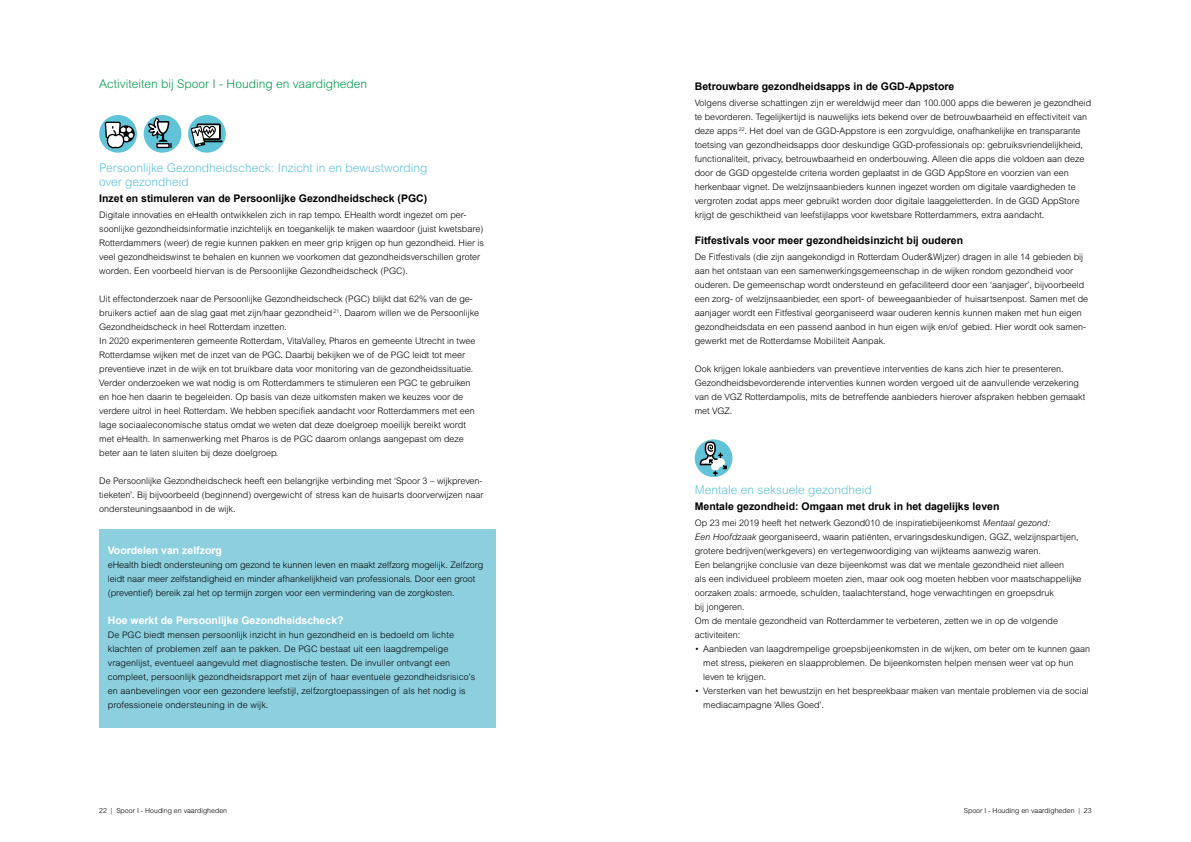
<style>
.page{position:relative;width:1191px;height:842px;background:#fff}
.page>*{position:absolute;margin:0;border:0;box-sizing:border-box;transform-origin:0 0}
.t1{font:300 12px/14px "Arial MT Std";color:#61c3d7}
.t2{font:300 12px "Arial MT Std";color:#009e4d}
.t3{font:700 10.5px "Arial";color:#000}
.t4{font:700 10.5px "Arial";color:#fff}
.t5{font:300 9px/14px "Arial MT Std";color:#000}
.t6{font:300 7px "Arial MT Std";color:#000}
.s1{font-style:italic}
</style>
<div class="page">
<div style="left:99px;top:529px;width:397px;height:199px;background:#8cd0e0"></div>
<div style="left:99px;top:115px;width:38px;height:38px;background:#61c3d7;border-radius:50%"></div>
<svg style="left:104px;top:121px;width:31px;height:29px"></svg>
<div style="left:144px;top:115px;width:37px;height:38px;background:#61c3d7;border-radius:50%"></div>
<div style="left:156px;top:143px;width:14px;height:5px;border:1px solid #000"></div>
<svg style="left:147px;top:117px;width:25px;height:30px"></svg>
<div style="left:188px;top:115px;width:38px;height:38px;background:#61c3d7;border-radius:50%"></div>
<hr style="left:195px;top:140px;width:27px;height:2px;background:#000">
<svg style="left:190px;top:123px;width:31px;height:25px"></svg>
<svg style="left:694px;top:439px;width:38px;height:38px"></svg>
<svg style="left:699px;top:441px;width:29px;height:36px"></svg>
<h4 class="t2" style="left:99px;top:77px;width:269px">Activiteiten bij Spoor I - Houding en vaardigheden</h4>
<h4 class="t1" style="left:99px;top:161px;width:330px">Persoonlijke Gezondheidscheck: Inzicht in en bewustwording over gezondheid</h4>
<h5 class="t3" style="left:99px;top:191px;width:329px">Inzet en stimuleren van de Persoonlijke Gezondheidscheck (PGC)</h5>
<p class="t5" style="left:99px;top:208px;width:386px">Digitale innovaties en eHealth ontwikkelen zich in rap tempo. EHealth wordt ingezet om per&shy;soonlijke gezondheidsinformatie inzichtelijk en toegankelijk te maken waardoor (juist kwetsbare)<br>Rotterdammers (weer) de regie kunnen pakken en meer grip krijgen op hun gezondheid. Hier is veel gezondheidswinst te behalen en kunnen we voorkomen dat gezondheidsverschillen groter worden. Een voorbeeld hiervan is de Persoonlijke Gezondheidscheck (PGC).</p>
<p class="t5" style="left:99px;top:292px;width:381px">Uit effectonderzoek naar de Persoonlijke Gezondheidscheck (PGC) blijkt dat 62% van de ge&shy;bruikers actief aan de slag gaat met zijn/haar gezondheid <sup>21</sup>. Daarom willen we de Persoonlijke Gezondheidscheck in heel Rotterdam inzetten.<br>In 2020 experimenteren gemeente Rotterdam, VitaValley, Pharos en gemeente Utrecht in twee Rotterdamse wijken met de inzet van de PGC. Daarbij bekijken we of de PGC leidt tot meer preventieve inzet in de wijk en tot bruikbare data voor monitoring van de gezondheidssituatie.<br>Verder onderzoeken we wat nodig is om Rotterdammers te stimuleren een PGC te gebruiken en hoe hen daarin te begeleiden. Op basis van deze uitkomsten maken we keuzes voor de verdere uitrol in heel Rotterdam. We hebben specifek aandacht voor Rotterdammers met een lage sociaaleconomische status omdat we weten dat deze doelgroep moeilijk bereikt wordt met eHealth. In samenwer king met Pharos is de PGC daarom onlangs aangepast om deze beter aan te laten sluiten bij deze doelgroep.</p>
<p class="t5" style="left:99px;top:474px;width:385px;text-align:justify">De Persoonlijke Gezondheidscheck heeft een belangrijke verbinding met ‘Spoor 3 – wijkpreven&shy;tieketen’. Bij bijvoorbeeld (beginnend) overgewicht of stress kan de huisar ts doorverwijzen naar ondersteuningsaanbod in de wijk.</p>
<h5 class="t4" style="left:108px;top:543px;width:116px">Voordelen van zelfzorg</h5>
<p class="t5" style="left:108px;top:558px;width:377px">eHealth biedt ondersteuning om gezond te kunnen leven en maakt zelfzorg mogelijk. Zelfzorg leidt naar meer zelfstandigheid en minder afhankelijkheid van professionals. Door een groot (preventief) bereik zal het op termijn zorgen voor een vermindering van de zorgkosten.</p>
<h5 class="t4" style="left:108px;top:613px;width:237px">Hoe werkt de Persoonlijke Gezondheidscheck?</h5>
<p class="t5" style="left:108px;top:628px;width:369px">De PGC biedt mensen persoonlijk inzicht in hun gezondheid en is bedoeld om lichte klachten of problemen zelf aan te pakken. De PGC bestaat uit een laagdrempelige vragenlijst, eventueel aangevuld met diagnostische testen. De invuller ontvangt een compleet, persoonlijk gezondheidsrappor t met zijn of haar eventuele gezondheidsrisico’s en aanbevelingen voor een gezondere leefstijl, zelfzorgtoepassingen of als het nodig is professionele onder steuning in de wijk.</p>
<p class="t6" style="left:99px;top:807px;width:129px">22 | Spoor I - Houding en vaardigheden</p>
<h5 class="t3" style="left:694px;top:79px;width:261px">Betrouwbare gezondheidsapps in de GGD-Appstore</h5>
<p class="t5" style="left:694px;top:96px;width:398px">Volgens diverse schattingen zijn er wereldwijd meer dan 100.000 apps die beweren je gezondheid te bevorderen. Tegelijkertijd is nauwelijks iets bekend over de betrouwbaarheid en effectiviteit van deze apps <sup>22</sup>. Het doel van de GGD-Appstore is een zorgvuldige, onafhankelijke en transparante toetsing van gezondheidsapps door deskundige GGD-professionals op: gebruiksvriendelijkheid, functionaliteit, privacy, betrouwbaarheid en onderbouwing. Alleen die apps die voldoen aan deze door de GGD opgestelde criteria worden geplaatst in de GGD AppStore en voorzien van een herkenbaar vignet. De welzijnsaanbieders kunnen ingezet worden om digitale vaardigheden te vergroten zodat apps meer gebruikt worden door digitale laaggeletterden. In de GGD AppStore krijgt de geschiktheid van leefstijlapps voor kwetsbare Rotterdammers, extra aandacht.</p>
<h5 class="t3" style="left:694px;top:233px;width:270px">Fitfestivals voor meer gezondheidsinzicht bij ouderen</h5>
<p class="t5" style="left:694px;top:250px;width:395px">De Fitfestivals (die zijn aangekondigd in Rotterdam Ouder&amp;Wijzer) dragen in alle 14 gebieden bij aan het ontstaan van een samenwerkingsgemeenschap in de wijken rondom gezondheid voor ouderen. De gemeenschap wordt ondersteund en gefaciliteerd door een ‘aanjager’, bijvoorbeeld een zorg- of welzijnsaanbieder, een sport- of beweegaanbieder of huisar tsenpost. Samen met de aanjager wordt een Fitfestival georganiseerd waar ouderen kennis kunnen maken met hun eigen gezondheidsdata en een passend aanbod in hun eigen wijk en/of gebied. Hier wordt ook samen&shy;gewerkt met de Rotterdamse Mobiliteit Aanpak.</p>
<p class="t5" style="left:694px;top:362px;width:392px">Ook krijgen lokale aanbieders van preventieve interventies de kans zich hier te presenteren.<br>Gezondheidsbevorderende interventies kunnen worden vergoed uit de aanvullende verzekering van de VGZ Rotterdampolis, mits de betreffende aanbieders hierover afspraken hebben gemaakt met VGZ.</p>
<h4 class="t1" style="left:694px;top:483px;width:179px">Mentale en seksuele gezondheid</h4>
<h5 class="t3" style="left:694px;top:499px;width:306px">Mentale gezondheid: Omgaan met druk in het dagelijks leven</h5>
<p class="t5" style="left:694px;top:516px;width:388px">Op 23 mei 2019 heeft het netwerk Gezond010 de inspiratiebijeenkomst <span class="s1">Mentaal gezond:<br>Een Hoofdzaak</span> georganiseerd, waarin patiënten, ervaringsdeskundigen, GGZ, welzijnspartijen, grotere bedrijven(werkgevers) en vertegenwoordiging van wijkteams aanwezig waren.<br>Een belangrijke conclusie van deze bijeenkomst was dat we mentale gezondheid niet alleen<br>als een individueel probleem moeten zien, maar ook oog moeten hebben voor maatschappelijke oorzaken zoals: armoede, schulden, taalachterstand, hoge verwachtingen en groepsdruk<br>bij jongeren.<br>Om de mentale gezondheid van Rotterdammer te verbeteren, zetten we in op de volgende activiteiten:</p>
<p class="t5" style="left:703px;top:642px;width:388px;text-indent:-9px">• Aanbieden van laagdrempelige groepsbijeenkomsten in de wijken, om beter om te kunnen gaan met stress, piekeren en slaapproblemen. De bijeenkomsten helpen mensen weer vat op hun leven te krijgen.</p>
<p class="t5" style="left:703px;top:684px;width:387px;text-indent:-9px">• Versterken van het bewustzijn en het bespreekbaar maken van mentale problemen via de social mediacampagne ‘Alles Goed’.</p>
<p class="t6" style="left:963px;top:807px;width:129px">Spoor I - Houding en vaardigheden | 23</p>
</div>
